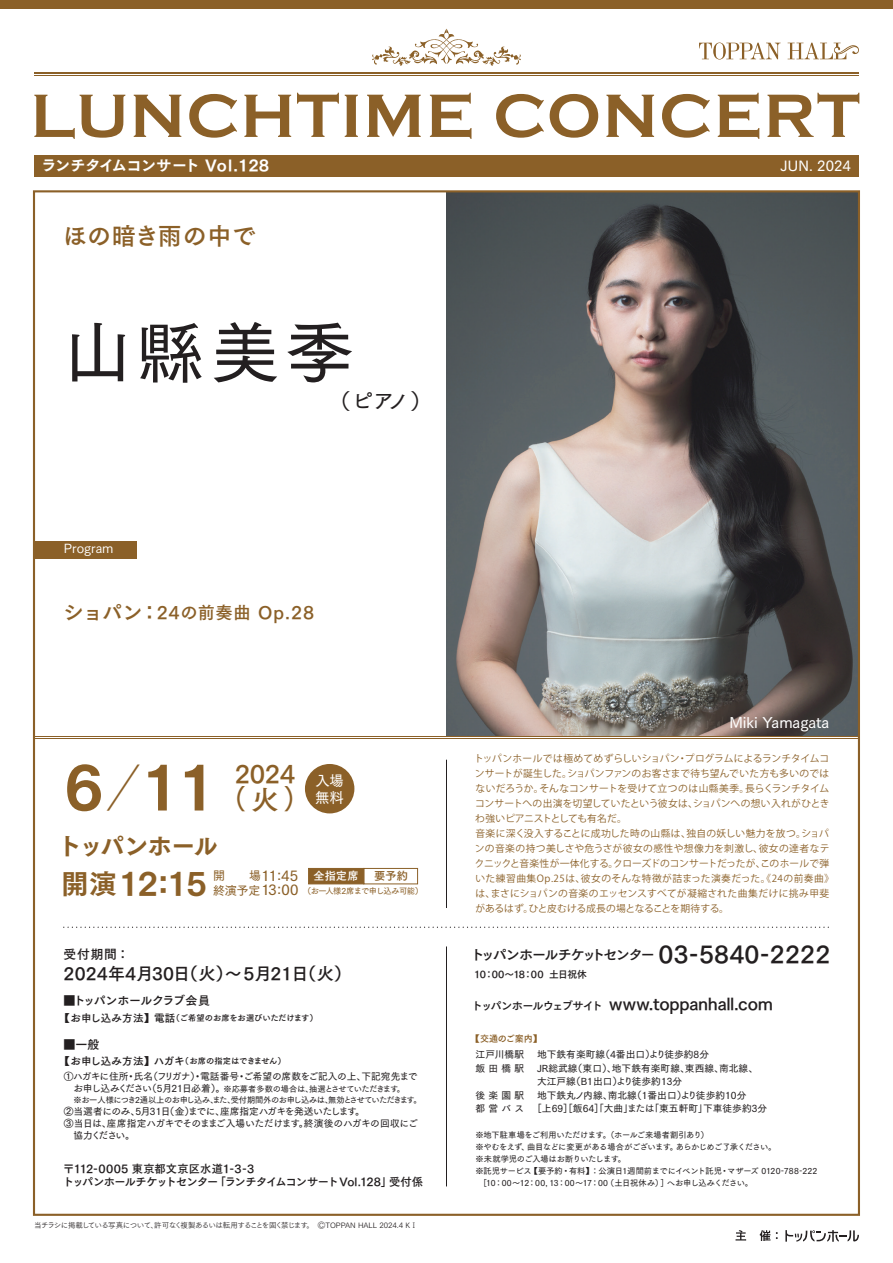
<style>
.page{position:relative;width:893px;height:1263px;background:#fff}
.page>*{position:absolute;margin:0;border:0;box-sizing:border-box;transform-origin:0 0}
.t1{font:68.25px "Tsuku Go Pro D";color:#231f20}
.t2{font:57px "Tsuku Go Pro E";color:#8b6028}
.t3{font:30px "Tsuku Go Pro E";color:#8b6028}
.t4{font:27px "Tsuku Go Pro D";color:#8b6028}
.t5{font:24px "Tsuku Go Pro B";letter-spacing:.02em;color:#8b6028}
.t6{font:24px "Tsuku Go Pro E";letter-spacing:-.05em;color:#8b6028}
.t7{font:24px "Tsuku Go Pro B";color:#8b6028}
.t8{font:21px "Tsuku Go Pro D";color:#231f20}
.t9{font:17.25px "Tsuku Go Pro B";letter-spacing:.045em;color:#8b6028}
.t10{font:16.95px "Tsuku Go Pro B";letter-spacing:.01em;color:#231f20}
.t11{font:16.5px "Tsuku Go Pro B";letter-spacing:-.015em;color:#231f20}
.t12{font:15px "Tsuku Go Pro E";color:#fff}
.t13{font:15px "Tsuku Go Pro D";color:#fff}
.t14{font:14.4px "Tsuku Go Pro D";color:#fff}
.t15{font:14.25px/14.2px "Tsuku Go Pro D";letter-spacing:-.03em;color:#8b6028}
.t16{font:14.25px "Tsuku Go Pro D";letter-spacing:.005em;color:#fff}
.t17{font:14.1px "Tsuku Go Pro B";letter-spacing:-.12em;color:#231f20}
.t18{font:12.75px "Tsuku Go Pro M";color:#fff}
.t19{font:12.75px "Tsuku Go Pro B";color:#231f20}
.t20{font:12px "Tsuku Go Pro B";letter-spacing:-.025em;color:#231f20}
.t21{font:12px/14.2px "Tsuku Go Pro D";color:#8b6028}
.t22{font:11.25px/13.5px "Tsuku Go Pro B";letter-spacing:-.035em;color:#231f20}
.t23{font:11.25px "Tsuku Go Pro B";letter-spacing:-.1em;color:#231f20}
.t24{font:11.25px "Tsuku Go Pro B";color:#fff}
.t25{font:11.25px "Tsuku Go Pro B";color:#8b6028}
.t26{font:9.75px/15px "Koz Go Pr 6 N";letter-spacing:.025em;color:#8b6028}
.t27{font:9.75px "Tsuku Go Pro D";color:#231f20}
.t28{font:9.75px "Tsuku Go Pro D";letter-spacing:-.03em;color:#231f20}
.t29{font:9.75px "Tsuku Go Pro D";letter-spacing:-.04em;color:#231f20}
.t30{font:9.75px "Tsuku Go Pro D";letter-spacing:-.045em;color:#231f20}
.t31{font:9.75px "Tsuku Go Pro B";letter-spacing:-.055em;color:#231f20}
.t32{font:9.75px/13.5px "Tsuku Go Pro D";letter-spacing:.035em;color:#231f20}
.t33{font:9.75px/13.5px "Tsuku Go Pro D";letter-spacing:.335em;color:#231f20}
.t34{font:9px "Tsuku Go Pro B";letter-spacing:-.02em;color:#8b6028}
.t35{font:8.25px "Tsuku Go Pro D";letter-spacing:-.04em;color:#231f20}
.t36{font:8.25px/11.1px "Tsuku Go Pro D";letter-spacing:-.06em;color:#231f20}
.t37{font:8.25px "Tsuku Go Pro B";letter-spacing:-.02em;color:#231f20}
.t38{font:8.25px "Tsuku Go Pro D";letter-spacing:-.015em;color:#231f20}
.t39{font:8.25px "Tsuku Go Pro D";letter-spacing:-.065em;color:#231f20}
.t40{font:8.25px "Tsuku Go Pro D";letter-spacing:-.06em;color:#8b6028}
.t41{font:7.5px "Tsuku Go Pro R";letter-spacing:-.06em;color:#231f20}
.s1{font-size:20.25px}
.s2{font-family:"Tsuku Go Pro L";font-size:51px}
.s3{font-family:"Tsuku Go Pro B"}
.s4{font-size:27px}
.s5{font-size:10.5px}
.s6{font-size:9.75px}
.s7{font-family:"Tsuku Go Pro L"}
.s8{font-family:"UD Shin Go Pro";font-weight:300;font-size:7.05px}
.s9{font-size:23.25px}
</style>
<div class="page">
<img style="left:446px;top:193px;width:411px;height:543px">
<hr style="left:34px;top:736px;width:825px;height:1px;background:#8b6028">
<hr style="left:34px;top:738px;width:825px;height:1px;background:#8b6028">
<div style="left:34px;top:155px;width:825px;height:21px;background:#8b6028"></div>
<div style="left:0;top:0;width:893px;height:9px;background:#8b6028"></div>
<svg style="left:788px;top:43px;width:71px;height:16px"></svg>
<svg style="left:699px;top:43px;width:82px;height:17px"></svg>
<svg style="left:785px;top:1230px;width:74px;height:12px"></svg>
<svg style="left:736px;top:1230px;width:10px;height:10px"></svg>
<svg style="left:760px;top:1230px;width:10px;height:11px"></svg>
<hr style="left:34px;top:72px;width:825px;height:2px;background:#8b6028">
<hr style="left:34px;top:75px;width:825px;height:1px;background:#8b6028">
<svg style="left:372px;top:29px;width:149px;height:37px"></svg>
<svg style="left:34px;top:95px;width:91px;height:44px"></svg>
<svg style="left:134px;top:95px;width:47px;height:42px"></svg>
<svg style="left:189px;top:94px;width:48px;height:44px"></svg>
<svg style="left:244px;top:95px;width:47px;height:42px"></svg>
<svg style="left:297px;top:93px;width:42px;height:44px"></svg>
<svg style="left:345px;top:95px;width:13px;height:42px"></svg>
<svg style="left:367px;top:95px;width:54px;height:42px"></svg>
<svg style="left:430px;top:93px;width:41px;height:46px"></svg>
<svg style="left:496px;top:94px;width:48px;height:44px"></svg>
<svg style="left:550px;top:94px;width:48px;height:44px"></svg>
<svg style="left:606px;top:95px;width:48px;height:42px"></svg>
<svg style="left:662px;top:94px;width:48px;height:44px"></svg>
<svg style="left:718px;top:93px;width:41px;height:46px"></svg>
<svg style="left:767px;top:93px;width:92px;height:44px"></svg>
<hr style="left:446px;top:946px;width:1px;height:240px;background:#231f20">
<svg style="left:64px;top:926px;width:765px;height:2px"></svg>
<hr style="left:446px;top:760px;width:1px;height:148px;background:#231f20">
<div style="left:34px;top:541px;width:102px;height:17px;background:#8b6028"></div>
<div style="left:308px;top:868px;width:56px;height:16px;background:#8b6028"></div>
<div style="left:363px;top:868px;width:55px;height:16px;border:1px solid #8b6028"></div>
<div style="left:305px;top:764px;width:49px;height:49px;background:#8b6028;border-radius:50%"></div>
<h3 class="t12" style="left:41px;top:152px;width:230px">ランチタイムコンサート Vol.128</h3>
<h3 class="t16" style="left:780px;top:154px;width:72px">JUN. 2024</h3>
<h3 class="t5" style="left:63px;top:215px;width:194px">ほの暗き雨の中で</h3>
<h1 class="t1" style="left:64px;top:295px;width:291px">山縣美季</h1>
<h3 class="t8" style="left:330px;top:384px;width:103px">（ピアノ）</h3>
<h3 class="t18" style="left:64px;top:538px;width:51px">Program</h3>
<h3 class="t9" style="left:64px;top:598px;width:252px"><span class="s1">ショパン：</span>24の前奏曲 Op.28</h3>
<h2 class="t2" style="left:64px;top:736px;width:155px">6<span class="s2">／</span>11</h2>
<h3 class="t7" style="left:235px;top:753px;width:62px">2024</h3>
<h3 class="t4" style="left:235px;top:775px;width:61px">(<span class="s3">火</span>)</h3>
<h3 class="t6" style="left:58px;top:824px;width:161px">トッパンホール</h3>
<h3 class="t3" style="left:61px;top:856px;width:147px"><span class="s4">開演</span>12:15</h3>
<p class="t21" style="left:213px;top:867px;width:49px">開　　場終演予定</p>
<h3 class="t15" style="left:262px;top:867px;width:38px">11:45<br>13:00</h3>
<h3 class="t14" style="left:315px;top:769px;width:30px">入場</h3>
<h3 class="t14" style="left:315px;top:785px;width:30px">無料</h3>
<p class="t24" style="left:313px;top:866px;width:47px">全指定席</p>
<p class="t25" style="left:374px;top:866px;width:35px">要予約</p>
<p class="t40" style="left:303px;top:884px;width:121px">（お一人様2席まで申し込み可能）</p>
<h3 class="t19" style="left:64px;top:943px;width:67px">受付期間：</h3>
<h3 class="t10" style="left:64px;top:959px;width:289px">2024年4月30日（火）～5月21日（火）</h3>
<p class="t20" style="left:64px;top:990px;width:148px">■トッパンホールクラブ会員</p>
<p class="t37" style="left:60px;top:1010px;width:260px"><span class="s5">【お申し込み方法】 電話</span>（ご希望のお席をお選びいただけます）</p>
<p class="t20" style="left:64px;top:1034px;width:37px">■一般</p>
<p class="t37" style="left:60px;top:1054px;width:228px"><span class="s5">【お申し込み方法】ハガキ</span>（お席の指定はできません）</p>
<p class="t28" style="left:64px;top:1068px;width:355px">①ハガキに住所・氏名（フリガナ）・電話番号・ご希望の席数をご記入の上、下記宛先まで</p>
<p class="t36" style="left:73px;top:1082px;width:350px"><span class="s6">お申し込みください（5月21日必着）。</span>※応募者多数の場合は、抽選とさせていただきます。<br>※お一人様につき2通以上のお申し込み、また、受付期間外のお申し込みは、無効とさせていただきます。</p>
<p class="t30" style="left:64px;top:1103px;width:303px">②当選者にのみ、5月31日（金）までに、座席指定ハガキを発送いたします。</p>
<p class="t29" style="left:64px;top:1115px;width:356px">③当日は、座席指定ハガキでそのままご入場いただけます。終演後のハガキの回収にご</p>
<p class="t27" style="left:74px;top:1127px;width:63px">協力ください。</p>
<p class="t22" style="left:63px;top:1160px;width:362px">〒112-0005 東京都文京区水道1-3-3<br>トッパンホールチケットセンター「ランチタイムコンサートVol.128」受付係</p>
<p class="t41" style="left:34px;top:1219px;width:385px">当チラシに掲載している写真について、許可なく複製あるいは転用することを固く禁じます。　<span class="s7">Ⓒ</span>TOPPAN HALL 2024.4 K <span class="s8">Ⅰ</span></p>
<h3 class="t13" style="left:729px;top:710px;width:101px">Miki Yamagata</h3>
<p class="t26" style="left:474px;top:751px;width:361px">トッパンホールでは極めてめずらしいショパン・プログラムによるランチタイムコンサートが誕生した。ショパンファンのお客さまで待ち望んでいた方も多いのではないだろうか。そんなコンサートを受けて立つのは山縣美季。長らくランチタイムコンサートへの出演を切望していたという彼女は、ショパンへの想い入れがひときわ強いピアニストとしても有名だ。<br>音楽に深く没入することに成功した時の山縣は、独自の妖しい魅力を放つ。ショパンの音楽の持つ美しさや危うさが彼女の感性や想像力を刺激し、彼女の達者なテクニックと音楽性が一体化する。クローズドのコンサートだったが、このホールで弾いた練習曲集Op.25は、彼女のそんな特徴が詰まった演奏だった。《24の前奏曲》は、まさにショパンの音楽のエッセンスすべてが凝縮された曲集だけに挑み甲斐があるはず。ひと皮むける成長の場となることを期待する。</p>
<h3 class="t17" style="left:470px;top:942px;width:362px">トッパンホールチケットセンター <span class="s9">03-5840-2222</span></h3>
<p class="t31" style="left:474px;top:966px;width:114px">10：00～18：00 土日祝休</p>
<p class="t23" style="left:472px;top:996px;width:133px">トッパンホールウェブサイト</p>
<h3 class="t11" style="left:609px;top:990px;width:165px">www.toppanhall.com</h3>
<p class="t34" style="left:471px;top:1031px;width:72px">【交通のご案内】</p>
<p class="t32" style="left:475px;top:1047px;width:50px">江戸川橋駅飯田橋駅</p>
<p class="t33" style="left:475px;top:1087px;width:50px">後楽園駅都営バス</p>
<p class="t27" style="left:537px;top:1046px;width:174px">地下鉄有楽町線（4番出口）より徒歩約8分</p>
<p class="t27" style="left:537px;top:1060px;width:223px">JR総武線（東口）、地下鉄有楽町線、東西線、南北線、</p>
<p class="t27" style="left:537px;top:1073px;width:147px">大江戸線（B1出口）より徒歩約13分</p>
<p class="t27" style="left:537px;top:1087px;width:211px">地下鉄丸ノ内線、南北線（1番出口）より徒歩約10分</p>
<p class="t27" style="left:532px;top:1100px;width:237px">［上69］［飯64］「大曲」または「東五軒町」下車徒歩約3分</p>
<p class="t35" style="left:475px;top:1128px;width:235px">※地下駐車場をご利用いただけます。（ホールご来場者割引あり）</p>
<p class="t39" style="left:475px;top:1140px;width:303px">※やむをえず、曲目などに変更がある場合がございます。あらかじめご了承ください。</p>
<p class="t35" style="left:475px;top:1152px;width:152px">※未就学児のご入場はお断りいたします。</p>
<p class="t38" style="left:475px;top:1164px;width:343px">※託児サービス【要予約・有料】：公演日1週間前までにイベント託児・マザーズ 0120-788-222</p>
<p class="t35" style="left:479px;top:1176px;width:276px">［10：00～12：00, 13：00～17：00（土日祝休み）］へお申し込みください。</p>
</div>
